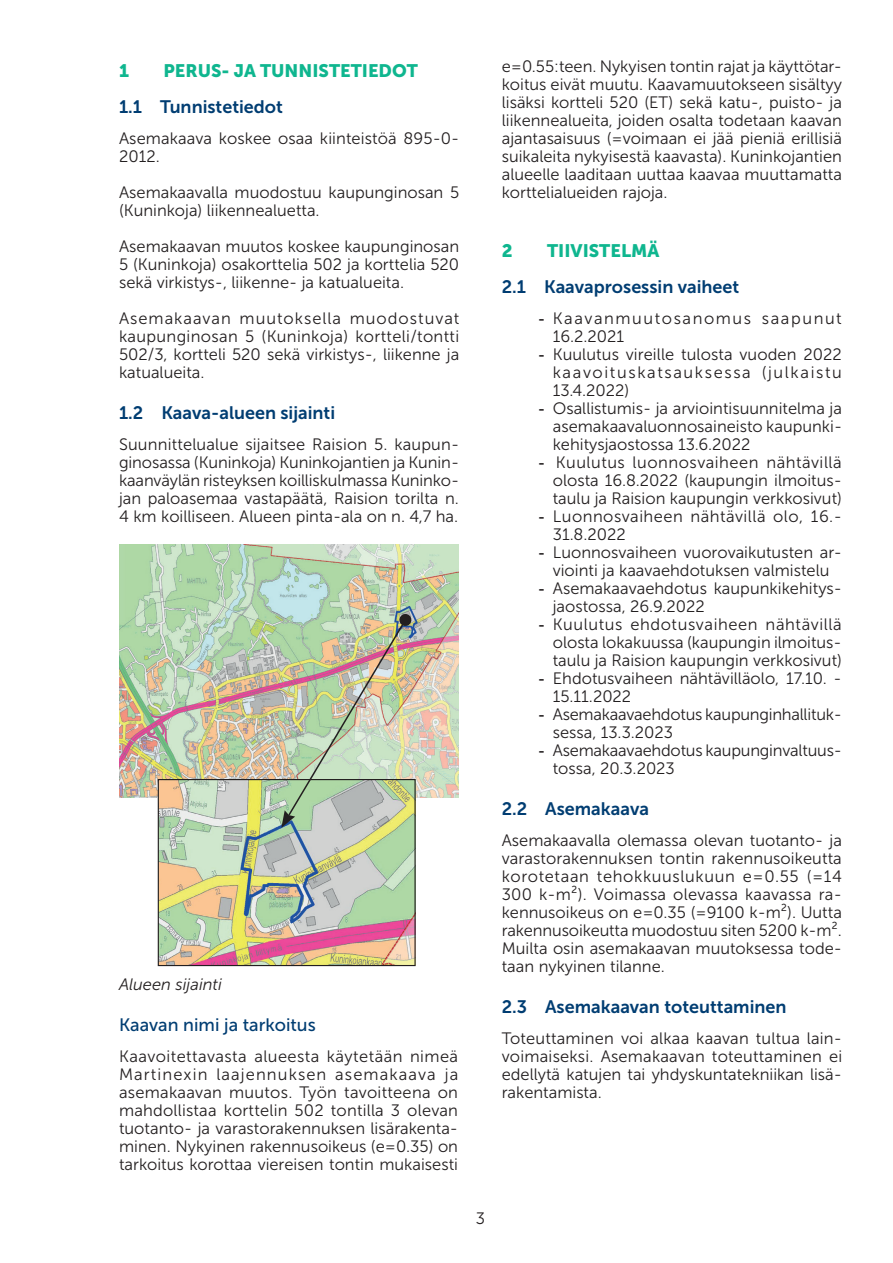
<style>
.page{position:relative;width:893px;height:1263px;background:#fff}
.page>*{position:absolute;margin:0;border:0;box-sizing:border-box;transform-origin:0 0}
.t1{font:18px "Museo Sans 700";color:#003d72}
.t2{font:18px "Museo Sans 900";color:#0fb68f}
.t3{font:18px "Museo Sans 500";color:#003d72}
.t4{font:16.5px/18px "Museo Sans 300";color:#231f20;text-align:justify}
.t5{font:16.5px/18px "Museo Sans 300";letter-spacing:.03em;color:#231f20}
.t6{font:16.5px/18px "Museo Sans 300";letter-spacing:.095em;color:#231f20}
.t7{font:italic 16.5px "Museo Sans 300";color:#231f20}
.s1{font-family:"Arial"}
</style>
<div class="page">
<img style="left:119px;top:544px;width:340px;height:253px">
<img style="left:160px;top:781px;width:254px;height:183px">
<div style="left:158px;top:779px;width:258px;height:187px;border:1px solid #231f20"></div>
<img style="left:281px;top:613px;width:131px;height:215px">
<p class="t2" style="left:119px;top:60px;width:11px">1</p>
<p class="t2" style="left:164px;top:60px;width:256px">PERUS- JA TUNNISTETIEDOT</p>
<p class="t1" style="left:119px;top:96px;width:165px">1.1 Tunnistetiedot</p>
<p class="t4" style="left:119px;top:129px;width:342px">Asemakaava koskee osaa kiinteistöä 895-0-<br>2012.</p>
<p class="t4" style="left:119px;top:183px;width:342px">Asemakaavalla muodostuu kaupunginosan 5 (Kuninkoja) liikennealuetta.</p>
<p class="t4" style="left:119px;top:237px;width:342px">Asemakaavan muutos koskee kaupunginosan 5 (Kuninkoja) osakorttelia 502 ja korttelia 520 sekä virkistys-, liikenne- ja katualueita.</p>
<p class="t4" style="left:119px;top:309px;width:342px">Asemakaavan muutoksella muodostuvat kaupunginosan 5 (Kuninkoja) kortteli/tontti 502/3, kortteli 520 sekä virkistys-, liikenne ja katualueita.</p>
<p class="t1" style="left:119px;top:402px;width:218px">1.2 Kaava-alueen sijainti</p>
<p class="t4" style="left:119px;top:435px;width:342px">Suunnittelualue sijaitsee Raision 5. kaupun&shy;ginosassa (Kuninkoja) Kuninkojantien ja Kunin&shy;kaanväylän risteyksen koilliskulmassa Kuninko&shy;jan paloasemaa vastapäätä, Raision torilta n.<br>4 km koilliseen. Alueen pinta-ala on n. 4,7 ha.</p>
<p class="t7" style="left:119px;top:975px;width:104px">Alueen sijainti</p>
<p class="t3" style="left:119px;top:1014px;width:198px">Kaavan nimi ja tarkoitus</p>
<p class="t4" style="left:119px;top:1047px;width:341px">Kaavoitettavasta alueesta käytetään nimeä Martinexin laajennuksen asemakaava ja asemakaavan muutos. Työn tavoitteena on mahdollistaa korttelin 502 tontilla 3 olevan tuotanto- ja varastorakennuksen lisärakenta&shy;minen. Nykyinen rakennusoikeus (e=0.35) on tarkoitus korottaa viereisen tontin mukaisesti</p>
<p class="t4" style="left:476px;top:1209px;width:11px">3</p>
<p class="t4" style="left:502px;top:57px;width:342px">e=0.55:teen. Nykyisen tontin rajat ja käyttötar&shy;koitus eivät muutu. Kaavamuutokseen sisältyy lisäksi kortteli 520 (ET) sekä katu-, puisto- ja liikennealueita, joiden osalta todetaan kaavan ajantasaisuus (=voimaan ei jää pieniä erillisiä suikaleita nykyisestä kaavasta). Kuninkojantien alueelle laaditaan uuttaa kaavaa muuttamatta korttelialueiden rajoja.</p>
<p class="t2" style="left:502px;top:240px;width:12px">2</p>
<p class="t2" style="left:547px;top:240px;width:114px">TIIVISTELMÄ</p>
<p class="t1" style="left:502px;top:276px;width:239px">2.1 Kaavaprosessin vaiheet</p>
<p class="t6" style="left:553px;top:309px;width:291px;text-indent:-14px"><span class="s1">-</span> Kaavanmuutosanomus saapunut<br>16.2.2021</p>
<p class="t4" style="left:553px;top:345px;width:291px;text-indent:-14px"><span class="s1">-</span> Kuulutus vireille tulosta vuoden 2022 kaavoituskatsauksessa (julkaistu 13.4.2022)</p>
<p class="t4" style="left:553px;top:399px;width:291px;text-indent:-14px"><span class="s1">-</span> Osallistumis- ja arviointisuunnitelma ja asemakaavaluonnosaineisto kaupunki&shy;kehitysjaostossa 13.6.2022</p>
<p class="t4" style="left:553px;top:453px;width:291px;text-indent:-14px"><span class="s1">-</span> Kuulutus luonnosvaiheen nähtävillä olosta 16.8.2022 (kaupungin ilmoitus&shy;taulu ja Raision kaupungin verkkosivut)</p>
<p class="t5" style="left:553px;top:507px;width:291px;text-indent:-14px"><span class="s1">-</span> Luonnosvaiheen nähtävillä olo, 16.-<br>31.8.2022</p>
<p class="t4" style="left:539px;top:543px;width:305px;text-align:center"><span class="s1">-</span> Luonnosvaiheen vuorovaikutusten ar&shy;viointi ja kaavaehdotuksen valmistelu</p>
<p class="t4" style="left:553px;top:579px;width:291px;text-indent:-14px"><span class="s1">-</span> Asemakaavaehdotus kaupunkikehitys&shy;jaostossa, 26.9.2022</p>
<p class="t4" style="left:553px;top:615px;width:291px;text-indent:-14px"><span class="s1">-</span> Kuulutus ehdotusvaiheen nähtävillä olosta lokakuussa (kaupungin ilmoitus&shy;taulu ja Raision kaupungin verkkosivut)</p>
<p class="t4" style="left:553px;top:669px;width:290px;text-indent:-14px"><span class="s1">-</span> Ehdotusvaiheen nähtävilläolo, 17.10. -<br>15.11.2022</p>
<p class="t4" style="left:553px;top:705px;width:291px;text-indent:-14px"><span class="s1">-</span> Asemakaavaehdotus kaupunginhallituk&shy;sessa, 13.3.2023</p>
<p class="t4" style="left:553px;top:741px;width:291px;text-indent:-14px"><span class="s1">-</span> Asemakaavaehdotus kaupunginvaltuus&shy;tossa, 20.3.2023</p>
<p class="t1" style="left:502px;top:798px;width:149px">2.2 Asemakaava</p>
<p class="t4" style="left:502px;top:831px;width:342px">Asemakaavalla olemassa olevan tuotanto- ja varastorakennuksen tontin rakennusoikeutta korotetaan tehokkuuslukuun e=0.55 (=14<br>300 k-m²). Voimassa olevassa kaavassa ra&shy;kennusoikeus on e=0.35 (=9100 k-m²). Uutta rakennusoikeutta muodostuu siten 5200 k-m².<br>Muilta osin asemakaavan muutoksessa tode&shy;taan nykyinen tilanne.</p>
<p class="t1" style="left:502px;top:996px;width:286px">2.3 Asemakaavan toteuttaminen</p>
<p class="t4" style="left:502px;top:1029px;width:342px">Toteuttaminen voi alkaa kaavan tultua lain&shy;voimaiseksi. Asemakaavan toteuttaminen ei edellytä katujen tai yhdyskuntatekniikan lisä&shy;rakentamista.</p>
</div>
